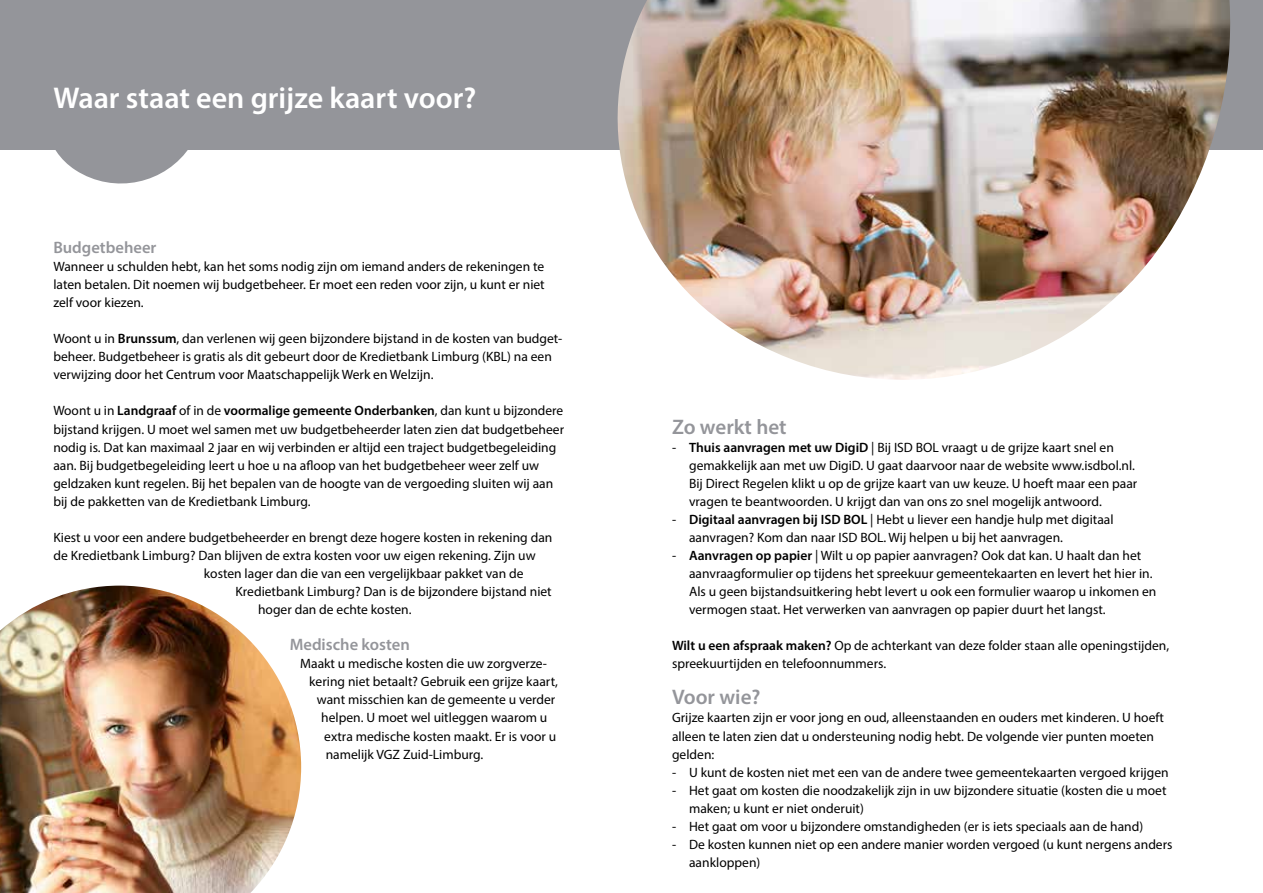
<style>
.page{position:relative;width:1263px;height:893px;background:#fff}
.page>*{position:absolute;margin:0;border:0;box-sizing:border-box;transform-origin:0 0}
.t1{font:600 30.15px "Myriad Pro";color:#fff}
.t2{font:600 21px "Myriad Pro";color:#94959a}
.t3{font:600 16.5px "Myriad Pro";color:#94959a}
.t4{font:13.5px/18px "Myriad Pro";color:#000}
.s1{font-weight:600}
</style>
<div class="page">
<div style="left:0;top:0;width:1263px;height:149px;background:#94959a"></div>
<svg style="left:36px;top:149px;width:295px;height:35px"></svg>
<img style="left:616px;top:0;width:618px;height:380px">
<img style="left:0;top:586px;width:301px;height:307px">
<h1 class="t1" style="left:53px;top:79px;width:424px">Waar staat een grijze kaart voor?</h1>
<p class="t3" style="left:53px;top:237px;width:105px">Budgetbeheer</p>
<p class="t4" style="left:53px;top:257px;width:493px;text-align:justify">Wanneer u schulden hebt, kan het soms nodig zijn om iemand anders de rekeningen te laten betalen. Dit noemen wij budgetbeheer. Er moet een reden voor zijn, u kunt er niet zelf voor kiezen.</p>
<p class="t4" style="left:53px;top:329px;width:511px">Woont u in <span class="s1">Brunssum</span>, dan verlenen wij geen bijzondere bijstand in de kosten van budget&shy;beheer. Budgetbeheer is gratis als dit gebeurt door de Kredietbank Limburg (KBL) na een verwijzing door het Centrum voor Maatschappelijk Werk en Welzijn.</p>
<p class="t4" style="left:53px;top:402px;width:512px">Woont u in <span class="s1">Landgraaf</span> of in de <span class="s1">voormalige gemeente Onderbanken</span>, dan kunt u bijzondere bijstand krijgen. U moet wel samen met uw budgetbeheerder laten zien dat budgetbeheer nodig is. Dat kan maximaal 2 jaar en wij verbinden er altijd een traject budgetbegeleiding aan. Bij budgetbegeleiding leert u hoe u na afloop van het budgetbeheer weer zelf uw geldzaken kunt regelen. Bij het bepalen van de hoogte van de vergoeding sluiten wij aan bij de pakketten van de Kredietbank Limburg.</p>
<p class="t4" style="left:53px;top:528px;width:500px">Kiest u voor een andere budgetbeheerder en brengt deze hogere kosten in rekening dan</p>
<p class="t4" style="left:53px;top:546px;width:484px">de Kredietbank Limburg? Dan blijven de extra kosten voor uw eigen rekening. Zijn uw</p>
<p class="t4" style="left:204px;top:564px;width:321px">kosten lager dan die van een vergelijkbaar pakket van de</p>
<p class="t4" style="left:235px;top:582px;width:318px">Kredietbank Limburg? Dan is de bijzondere bijstand niet</p>
<p class="t4" style="left:258px;top:600px;width:155px">hoger dan de echte kosten.</p>
<p class="t3" style="left:290px;top:634px;width:122px">Medische kosten</p>
<p class="t4" style="left:300px;top:655px;width:248px">Maakt u medische kosten die uw zorgverze-</p>
<p class="t4" style="left:309px;top:673px;width:250px">kering niet betaalt? Gebruik een grijze kaart,</p>
<p class="t4" style="left:317px;top:691px;width:240px">want misschien kan de gemeente u verder</p>
<p class="t4" style="left:321px;top:709px;width:228px">helpen. U moet wel uitleggen waarom u</p>
<p class="t4" style="left:324px;top:727px;width:233px">extra medische kosten maakt. Er is voor u</p>
<p class="t4" style="left:326px;top:745px;width:159px">namelijk VGZ Zuid-Limburg.</p>
<h2 class="t2" style="left:672px;top:413px;width:116px">Zo werkt het</h2>
<p class="t4" style="left:689px;top:438px;width:450px;text-indent:-17px">- <span class="s1">Thuis aanvragen met uw DigiD</span> | Bij ISD BOL vraagt u de grijze kaart snel en gemakkelijk aan met uw DigiD. U gaat daarvoor naar de website www.isdbol.nl.<br>Bij Direct Regelen klikt u op de grijze kaart van uw keuze. U hoeft maar een paar vragen te beantwoorden. U krijgt dan van ons zo snel mogelijk antwoord.</p>
<p class="t4" style="left:689px;top:510px;width:426px;text-indent:-17px">- <span class="s1">Digitaal aanvragen bij ISD BOL</span> | Hebt u liever een handje hulp met digitaal aanvragen? Kom dan naar ISD BOL. Wij helpen u bij het aanvragen.</p>
<p class="t4" style="left:689px;top:546px;width:469px;text-indent:-17px">- <span class="s1">Aanvragen op papier</span> | Wilt u op papier aanvragen? Ook dat kan. U haalt dan het aanvraagformulier op tijdens het spreekuur gemeentekaarten en levert het hier in.<br>Als u geen bijstandsuitkering hebt levert u ook een formulier waarop u inkomen en vermogen staat. Het verwerken van aanvragen op papier duurt het langst.</p>
<p class="t4" style="left:672px;top:636px;width:499px"><span class="s1">Wilt u een afspraak maken?</span> Op de achterkant van deze folder staan alle openingstijden, spreekuurtijden en telefoonnummers.</p>
<h2 class="t2" style="left:672px;top:684px;width:90px">Voor wie?</h2>
<p class="t4" style="left:672px;top:709px;width:494px">Grijze kaarten zijn er voor jong en oud, alleenstaanden en ouders met kinderen. U hoeft alleen te laten zien dat u ondersteuning nodig hebt. De volgende vier punten moeten gelden:</p>
<p class="t4" style="left:672px;top:763px;width:498px">- U kunt de kosten niet met een van de andere twee gemeentekaarten vergoed krijgen</p>
<p class="t4" style="left:689px;top:781px;width:479px;text-indent:-17px">- Het gaat om kosten die noodzakelijk zijn in uw bijzondere situatie (kosten die u moet maken; u kunt er niet onderuit)</p>
<p class="t4" style="left:672px;top:817px;width:473px">- Het gaat om voor u bijzondere omstandigheden (er is iets speciaals aan de hand)</p>
<p class="t4" style="left:689px;top:835px;width:485px;text-indent:-17px">- De kosten kunnen niet op een andere manier worden vergoed (u kunt nergens anders aankloppen)</p>
</div>
